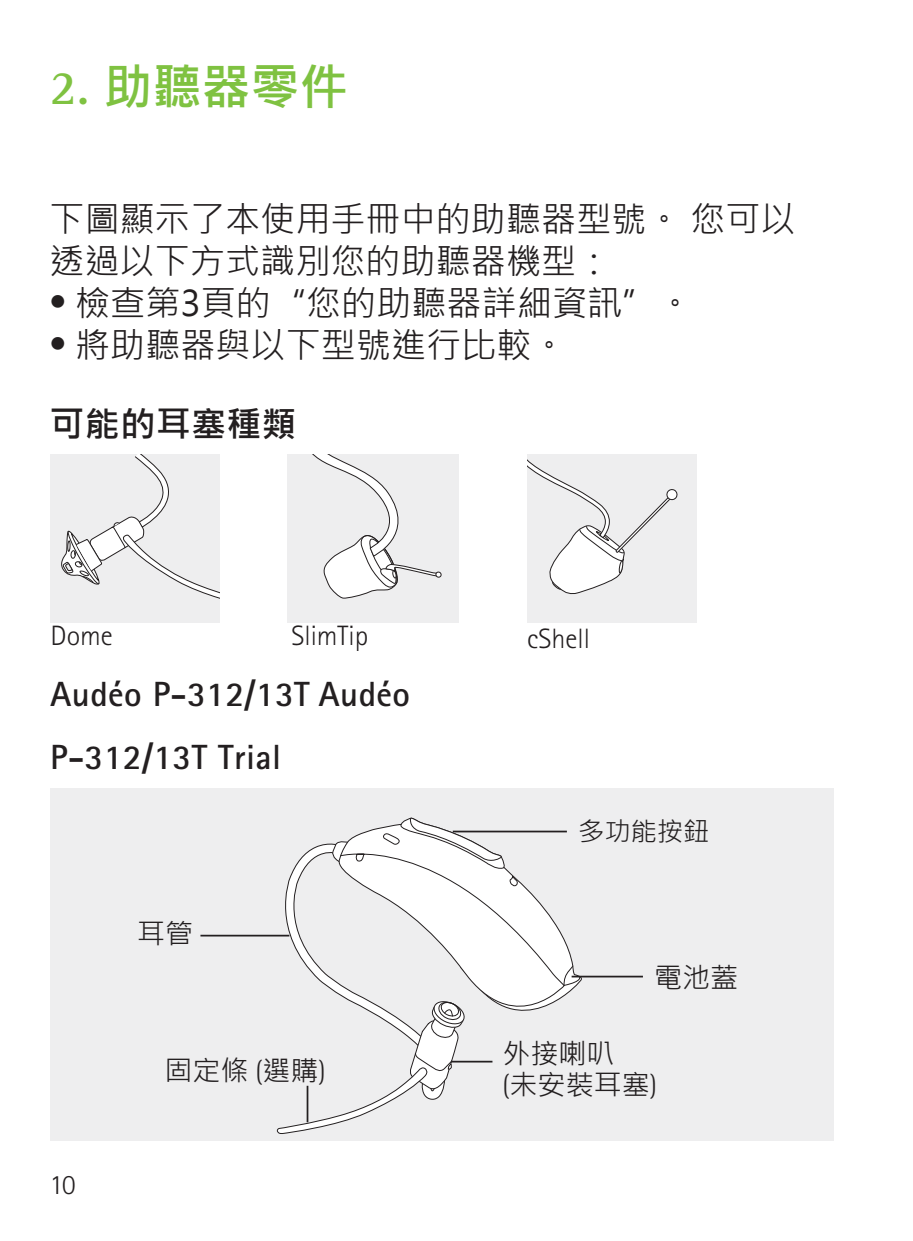
<style>
.page{position:relative;width:913px;height:1241px;background:#fff}
.page>*{position:absolute;margin:0;border:0;box-sizing:border-box;transform-origin:0 0}
.t1{font:700 49px "Microsoft Jheng Hei";color:#7fc241}
.t2{font:35px/42px "Microsoft Jheng Hei";letter-spacing:.005em;color:#231f20}
.t3{font:700 35px/63.7px "Rotis Sans Serif Pro";letter-spacing:.01em;color:#231f20}
.t4{font:700 35px "Microsoft Jheng Hei";letter-spacing:.01em;color:#231f20}
.t5{font:28px/31.5px "Microsoft Jheng Hei";color:#231f20}
.t6{font:300 28px "Rotis Sans Serif Pro";color:#231f20}
.t7{font:26.25px "Microsoft Jheng Hei";color:#231f20}
.s1{font-family:"Rotis Semi Serif Pro"}
.s2{font-family:"Rotis Sans Serif Pro";font-weight:300}
</style>
<div class="page">
<div style="left:50px;top:788px;width:783px;height:352px;background:#eeeeef"></div>
<svg style="left:275px;top:817px;width:308px;height:317px"></svg>
<hr style="left:571px;top:975px;width:72px;height:2px;background:#231f20">
<hr style="left:200px;top:934px;width:89px;height:2px;background:#231f20">
<hr style="left:453px;top:830px;width:114px;height:2px;background:#231f20">
<hr style="left:307px;top:1085px;width:1px;height:37px;background:#231f20">
<div style="left:527px;top:454px;width:170px;height:168px;background:#eeeeef"></div>
<svg style="left:527px;top:459px;width:151px;height:135px"></svg>
<div style="left:288px;top:454px;width:171px;height:168px;background:#eeeeef"></div>
<div style="left:435px;top:571px;width:7px;height:7px;border:1px solid #231f20;border-radius:2px"></div>
<svg style="left:312px;top:454px;width:129px;height:145px"></svg>
<div style="left:50px;top:454px;width:170px;height:168px;background:#eeeeef"></div>
<svg style="left:61px;top:454px;width:159px;height:145px"></svg>
<hr style="left:451px;top:1060px;width:41px;height:2px;background:#231f20">
<h1 class="t1" style="left:50px;top:56px;width:300px"><span class="s1">2.</span> 助聽器零件</h1>
<p class="t2" style="left:50px;top:198px;width:747px">下圖顯示了本使用手冊中的助聽器型號。 您可以透過以下方式識別您的助聽器機型：</p>
<p class="t2" style="left:50px;top:282px;width:644px"><span class="s2">•</span> 檢查第3頁的“您的助聽器詳細資訊”。</p>
<p class="t2" style="left:50px;top:324px;width:518px"><span class="s2">•</span> 將助聽器與以下型號進行比較。</p>
<p class="t4" style="left:50px;top:402px;width:249px">可能的耳塞種類</p>
<p class="t6" style="left:51px;top:619px;width:64px">Dome</p>
<p class="t6" style="left:291px;top:619px;width:78px">SlimTip</p>
<p class="t3" style="left:50px;top:661px;width:361px">Audéo P-312/13T Audéo<br>P-312/13T Trial</p>
<p class="t5" style="left:137px;top:917px;width:57px">耳管</p>
<p class="t6" style="left:50px;top:1168px;width:27px">10</p>
<p class="t5" style="left:165px;top:1054px;width:163px">固定條 <span class="s2">(</span>選購<span class="s2">)</span></p>
<p class="t6" style="left:527px;top:622px;width:64px">cShell</p>
<p class="t7" style="left:578px;top:814px;width:133px">多功能按鈕</p>
<p class="t5" style="left:654px;top:961px;width:85px">電池蓋</p>
<p class="t5" style="left:502px;top:1037px;width:156px">外接喇叭<br><span class="s2">(</span>未安裝耳塞<span class="s2">)</span></p>
</div>
